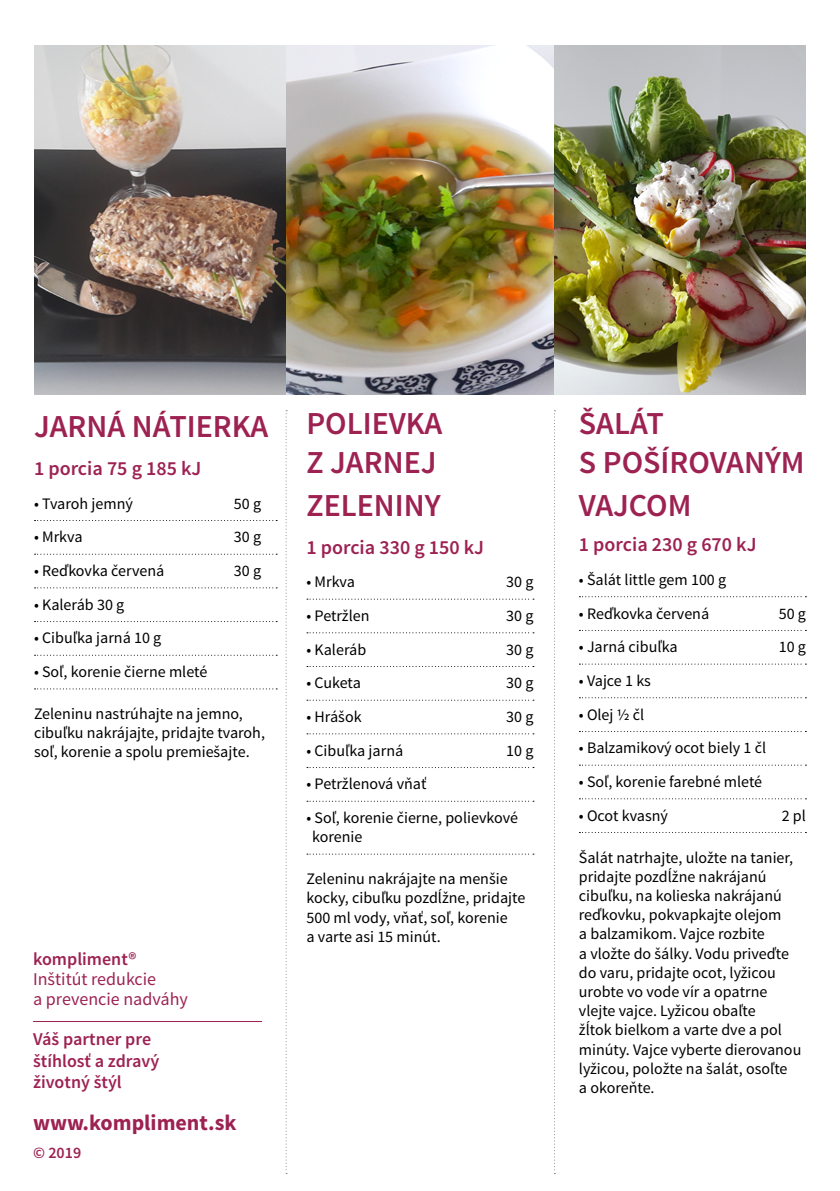
<style>
.page{position:relative;width:840px;height:1191px;background:#fff}
.page>*{position:absolute;margin:0;border:0;box-sizing:border-box;transform-origin:0 0}
.t1{font:600 32px/38.4px "Source Sans Pro";color:#9d2252}
.t2{font:700 22px "Source Sans Pro";color:#9d2252}
.t3{font:600 20px "Source Sans Pro";color:#9d2252}
.t4{font:600 18px/21.6px "Source Sans Pro";color:#9d2252}
.t5{font:18px/20px "Source Sans Pro";color:#9d2252}
.t6{font:16px/19.2px "Source Sans Pro";color:#000}
.t7{font:600 16px "Source Sans Pro";color:#9d2252}
</style>
<div class="page">
<svg style="left:35px;top:520px;width:242px;height:1px"></svg>
<svg style="left:35px;top:553px;width:242px;height:1px"></svg>
<svg style="left:35px;top:587px;width:242px;height:1px"></svg>
<svg style="left:35px;top:621px;width:242px;height:1px"></svg>
<svg style="left:35px;top:655px;width:242px;height:1px"></svg>
<svg style="left:35px;top:688px;width:242px;height:1px"></svg>
<svg style="left:307px;top:598px;width:226px;height:1px"></svg>
<svg style="left:307px;top:632px;width:226px;height:1px"></svg>
<svg style="left:307px;top:666px;width:226px;height:1px"></svg>
<svg style="left:307px;top:699px;width:226px;height:1px"></svg>
<svg style="left:307px;top:733px;width:226px;height:1px"></svg>
<svg style="left:307px;top:767px;width:226px;height:1px"></svg>
<svg style="left:307px;top:800px;width:222px;height:1px"></svg>
<svg style="left:307px;top:853px;width:226px;height:1px"></svg>
<svg style="left:579px;top:596px;width:227px;height:1px"></svg>
<svg style="left:579px;top:630px;width:227px;height:1px"></svg>
<svg style="left:579px;top:663px;width:227px;height:1px"></svg>
<svg style="left:579px;top:697px;width:227px;height:1px"></svg>
<svg style="left:579px;top:731px;width:227px;height:1px"></svg>
<svg style="left:579px;top:764px;width:227px;height:1px"></svg>
<svg style="left:579px;top:798px;width:227px;height:1px"></svg>
<svg style="left:579px;top:832px;width:227px;height:1px"></svg>
<hr style="left:33px;top:1021px;width:229px;height:1px;background:#9d2252">
<img style="left:34px;top:45px;width:771px;height:349px">
<svg style="left:285px;top:410px;width:2px;height:764px"></svg>
<svg style="left:554px;top:410px;width:1px;height:764px"></svg>
<h1 class="t1" style="left:34px;top:408px;width:236px">JARNÁ NÁTIERKA</h1>
<p class="t3" style="left:34px;top:456px;width:169px">1 porcia 75 g 185 kJ</p>
<p class="t6" style="left:34px;top:494px;width:100px">• Tvaroh jemný</p>
<p class="t6" style="left:234px;top:494px;width:29px">50 g</p>
<p class="t6" style="left:34px;top:528px;width:50px">• Mrkva</p>
<p class="t6" style="left:234px;top:528px;width:29px">30 g</p>
<p class="t6" style="left:34px;top:561px;width:132px">• Reďkovka červená</p>
<p class="t6" style="left:234px;top:561px;width:29px">30 g</p>
<p class="t6" style="left:34px;top:595px;width:92px">• Kaleráb 30 g</p>
<p class="t6" style="left:34px;top:629px;width:129px">• Cibuľka jarná 10 g</p>
<p class="t6" style="left:34px;top:662px;width:175px">• Soľ, korenie čierne mleté</p>
<p class="t6" style="left:34px;top:704px;width:232px">Zeleninu nastrúhajte na jemno, cibuľku nakrájajte, pridajte tvaroh, soľ, korenie a spolu premiešajte.</p>
<p class="t4" style="left:33px;top:948px;width:105px">kompliment®</p>
<p class="t5" style="left:33px;top:969px;width:156px">Inštitút redukcie<br>a prevencie nadváhy</p>
<p class="t4" style="left:33px;top:1029px;width:128px">Váš partner pre štíhlosť a zdravý životný štýl</p>
<h2 class="t2" style="left:33px;top:1108px;width:205px">www.kompliment.sk</h2>
<p class="t7" style="left:33px;top:1142px;width:50px">© 2019</p>
<h1 class="t1" style="left:306px;top:405px;width:137px">POLIEVKA<br>Z JARNEJ</h1>
<h1 class="t1" style="left:306px;top:487px;width:135px">ZELENINY</h1>
<p class="t3" style="left:306px;top:534px;width:179px">1 porcia 330 g 150 kJ</p>
<p class="t6" style="left:306px;top:572px;width:50px">• Mrkva</p>
<p class="t6" style="left:506px;top:572px;width:29px">30 g</p>
<p class="t6" style="left:306px;top:606px;width:64px">• Petržlen</p>
<p class="t6" style="left:506px;top:606px;width:29px">30 g</p>
<p class="t6" style="left:306px;top:640px;width:61px">• Kaleráb</p>
<p class="t6" style="left:506px;top:640px;width:29px">30 g</p>
<p class="t6" style="left:306px;top:673px;width:56px">• Cuketa</p>
<p class="t6" style="left:506px;top:673px;width:29px">30 g</p>
<p class="t6" style="left:306px;top:707px;width:57px">• Hrášok</p>
<p class="t6" style="left:506px;top:707px;width:29px">30 g</p>
<p class="t6" style="left:306px;top:741px;width:98px">• Cibuľka jarná</p>
<p class="t6" style="left:506px;top:741px;width:29px">10 g</p>
<p class="t6" style="left:306px;top:774px;width:121px">• Petržlenová vňať</p>
<p class="t6" style="left:312px;top:808px;width:207px;text-indent:-6px">• Soľ, korenie čierne, polievkové korenie</p>
<p class="t6" style="left:306px;top:869px;width:220px">Zeleninu nakrájajte na menšie kocky, cibuľku pozdĺžne, pridajte<br>500 ml vody, vňať, soľ, korenie<br>a varte asi 15 minút.</p>
<h1 class="t1" style="left:578px;top:405px;width:227px">ŠALÁT<br>S POŠÍROVANÝM</h1>
<h1 class="t1" style="left:578px;top:487px;width:114px">VAJCOM</h1>
<p class="t3" style="left:578px;top:532px;width:179px">1 porcia 230 g 670 kJ</p>
<p class="t6" style="left:578px;top:570px;width:149px">• Šalát little gem 100 g</p>
<p class="t6" style="left:578px;top:604px;width:132px">• Reďkovka červená</p>
<p class="t6" style="left:778px;top:604px;width:29px">50 g</p>
<p class="t6" style="left:578px;top:637px;width:100px">• Jarná cibuľka</p>
<p class="t6" style="left:778px;top:637px;width:29px">10 g</p>
<p class="t6" style="left:578px;top:671px;width:73px">• Vajce 1 ks</p>
<p class="t6" style="left:578px;top:705px;width:67px">• Olej ½ čl</p>
<p class="t6" style="left:578px;top:738px;width:188px">• Balzamikový ocot biely 1 čl</p>
<p class="t6" style="left:578px;top:772px;width:185px">• Soľ, korenie farebné mleté</p>
<p class="t6" style="left:578px;top:806px;width:91px">• Ocot kvasný</p>
<p class="t6" style="left:781px;top:806px;width:26px">2 pl</p>
<p class="t6" style="left:578px;top:848px;width:224px">Šalát natrhajte, uložte na tanier, pridajte pozdĺžne nakrájanú cibuľku, na kolieska nakrájanú reďkovku, pokvapkajte olejom<br>a balzamikom. Vajce rozbite<br>a vložte do šálky. Vodu priveďte do varu, pridajte ocot, lyžicou urobte vo vode vír a opatrne vlejte vajce. Lyžicou obaľte<br>žĺtok bielkom a varte dve a pol minúty. Vajce vyberte dierovanou lyžicou, položte na šalát, osoľte<br>a okoreňte.</p>
</div>
